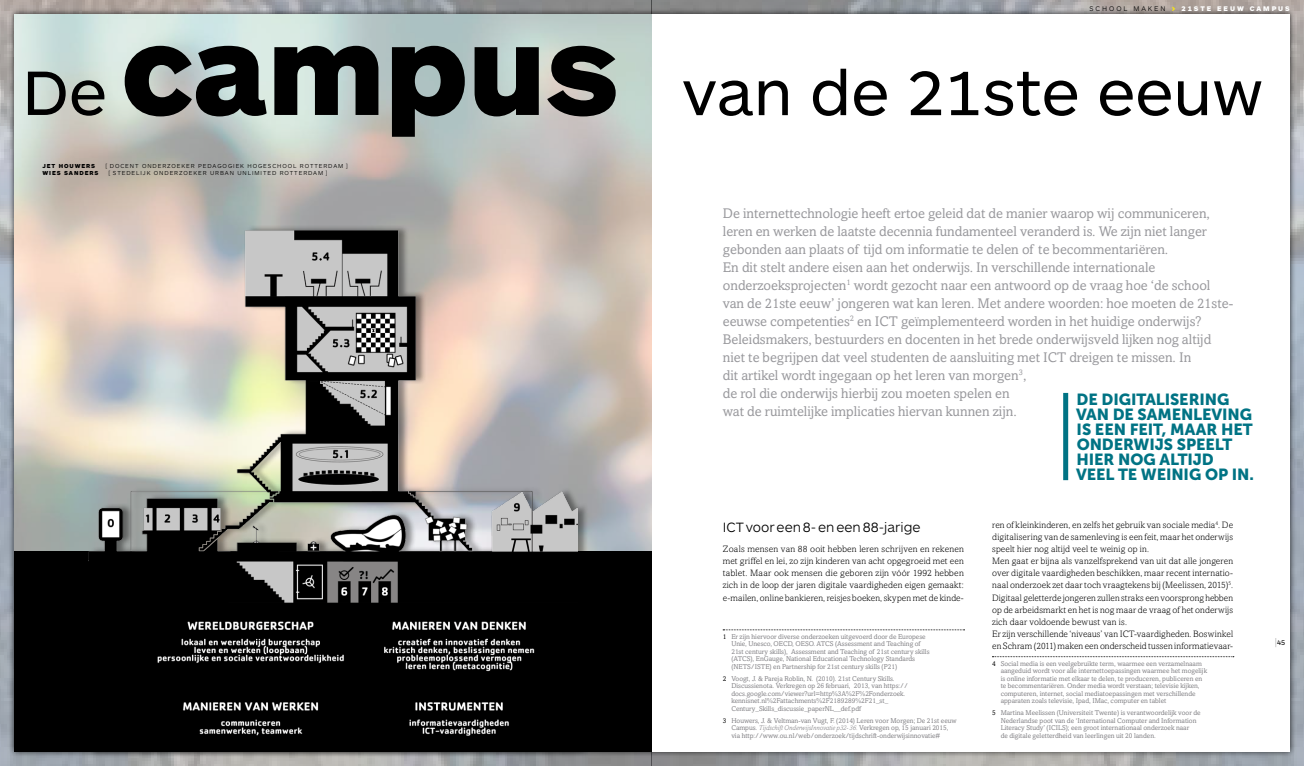
<style>
.page{position:relative;width:1304px;height:766px;background:#fff}
.page>*{position:absolute;margin:0;border:0;box-sizing:border-box;transform-origin:0 0}
.t1{font:65px "ARS Maquette";color:#000}
.t2{font:16px/15px "Museo Sans 900";letter-spacing:-.005em;color:#007384}
.t3{font:14px/18px "Amasis";color:#98989c}
.t4{font:300 14px "ARS Maquette";letter-spacing:-.005em;color:#000}
.t5{font:300 9.3px/12px "Amasis MT Std";letter-spacing:.01em;color:#000;text-align:justify}
.t6{font:7px/7.5px "Amasis";color:#818084}
.t7{font:italic 300 7px "Amasis MT Std";color:#818084}
.t8{font:900 7px "ARS Maquette";letter-spacing:.28em;color:#fff}
.t9{font:7px "ARS Maquette";color:#000}
.t10{font:300 6px "ARS Maquette";letter-spacing:.15em;color:#000}
.t11{font:900 6px "ARS Maquette";letter-spacing:.15em;color:#000}
.s1{font-weight:300;color:#000}
.s2{color:#ffed00}
.s3{font-weight:900;font-size:125.2px}
.s4{color:#000}
.s5{font-family:"Amasis";font-weight:400;font-style:normal}
.s6{font-weight:300;font-size:11.2px}
</style>
<div class="page">
<img style="left:0;top:0;width:1304px;height:765px">
<div style="left:8px;top:8px;width:1288px;height:749px;background:#000;opacity:.75"></div>
<div style="left:14px;top:14px;width:1276px;height:737px;background:#fff"></div>
<svg style="left:723px;top:629px;width:242px;height:1px"></svg>
<svg style="left:992px;top:656px;width:242px;height:1px"></svg>
<img style="left:14px;top:15px;width:638px;height:736px">
<div style="left:89px;top:225px;width:499px;height:531px;background:#000;opacity:.4"></div>
<img style="left:89px;top:223px;width:488px;height:528px">
<div style="left:1063px;top:393px;width:5px;height:87px;background:#007384"></div>
<p class="t8" style="left:1090px;top:5px;width:202px"><span class="s1">SCHOOL MAKEN</span> <span class="s2">&gt;</span> 21STE EEUW CAMPUS</p>
<h1 class="t1" style="left:22px;top:51px;width:1243px">De <span class="s3">campus</span> van de 21ste eeuw</h1>
<p class="t11" style="left:43px;top:162px;width:54px">JET HOUWERS</p>
<p class="t10" style="left:106px;top:162px;width:244px">[ DOCENT ONDERZOEKER PEDAGOGIEK HOGESCHOOL ROTTERDAM ]</p>
<p class="t11" style="left:43px;top:169px;width:57px">WIES SANDERS</p>
<p class="t10" style="left:109px;top:169px;width:220px">[ STEDELIJK ONDERZOEKER URBAN UNLIMITED ROTTERDAM ]</p>
<p class="t3" style="left:723px;top:204px;width:512px">De internettechnologie heeft ertoe geleid dat de manier waarop wij communiceren, leren en werken de laatste decennia fundamenteel veranderd is. We zijn niet langer gebonden aan plaats of tijd om informatie te delen of te becommentariëren.<br>En dit stelt andere eisen aan het onderwijs. In verschillende internationale onderzoeksprojecten<sup>1</sup> wordt gezocht naar een antwoord op de vraag hoe ‘de school van de 21ste eeuw’ jongeren wat kan leren. Met andere woorden: hoe moeten de 21ste&shy;eeuwse competenties<sup>2</sup> en ICT geïmplementeerd worden in het huidige onderwijs?<br>Beleidsmakers, bestuurders en docenten in het brede onderwijsveld lijken nog altijd niet te begrijpen dat veel studenten de aansluiting met ICT dreigen te missen. In<br>dit artikel wordt ingegaan op het leren van morgen<sup>3</sup>,<br>de rol die onderwijs hierbij zou moeten spelen en<br>wat de ruimtelijke implicaties hiervan kunnen zijn.</p>
<h2 class="t2" style="left:1076px;top:391px;width:180px">DE DIGITALISERING<br>VAN DE SAMENLEVING<br>IS EEN FEIT, MAAR HET<br>ONDERWIJS SPEELT<br>HIER NOG ALTIJD<br>VEEL TE WEINIG OP IN.</h2>
<h3 class="t4" style="left:723px;top:518px;width:199px">ICT voor een 8- en een 88-jarige</h3>
<p class="t5" style="left:723px;top:543px;width:242px">Zoals mensen van 88 ooit hebben leren schrijven en rekenen met griffel en lei, zo zijn kinderen van acht opgegroeid met een tablet. Maar ook mensen die geboren zijn vóór 1992 hebben zich in de loop der jaren digitale vaardigheden eigen gemaakt: e-mailen, online bankieren, reisjes boeken, skypen met de kinde-</p>
<p class="t6" style="left:731px;top:632px;width:200px;text-indent:-9px"><span class="s4">1</span> Er zijn hiervoor diverse onderzoeken uitgevoerd door de Europese Unie, Unesco, OECD, OESO. ATCS (Assessment and Teaching of 21st century skills), Assessment and Teaching of 21st century skills (ATCS), EnGauge, National Educational Technology Standards (NETS/ISTE) en Partnership for 21st century skills (P21)</p>
<p class="t6" style="left:731px;top:674px;width:178px;text-indent:-9px"><span class="s4">2</span> Voogt, J. &amp; Pareja Roblin, N. (2010). 21st Century Skills.<br>Discussienota. Verkregen op 26 februari, 2013, van https:// docs.google.com/viewer?url=http%3A%2F%2Fonderzoek. kennisnet.nl%2Fattachments%2F2189289%2F21_st_ Century_Skills_discussie_paperNL__def.pdf</p>
<p class="t6" style="left:723px;top:716px;width:235px"><span class="s4">3</span> Houwers, J. &amp; Veltman-van Vugt, F. (2014) Leren voor Morgen; De 21st eeuw</p>
<p class="t7" style="left:731px;top:723px;width:219px"><span class="s5">Campus.</span> Tijdschift OnderwijsInnovatie p32- 36. <span class="s5">Verkregen op, 15 januari 2015,</span></p>
<p class="t6" style="left:731px;top:731px;width:210px">via http://www.ou.nl/web/onderzoek/tijdschrift-onderwijsinnovatie#</p>
<p class="t5" style="left:992px;top:519px;width:242px;text-align:left">ren of kleinkinderen, en zelfs het gebruik van sociale media<sup>4</sup>. De digitalisering van de samenleving is een feit, maar het onderwijs speelt hier nog altijd veel te weinig op in.<br>Men gaat er bijna als vanzelfsprekend van uit dat alle jongeren over digitale vaardigheden beschikken, maar recent internatio&shy;naal onderzoek zet daar toch vraagtekens bij (Meelissen, 2015)<sup>5</sup>.<br>Digitaal geletterde jongeren zullen straks een voorsprong hebben op de arbeidsmarkt en het is nog maar de vraag of het onderwijs zich daar voldoende bewust van is.<br>Er zijn verschillende ‘niveaus’ van ICT-vaardigheden. Boswinkel en Schram (2011) maken een onderscheid tussen informatievaar-</p>
<p class="t6" style="left:1001px;top:659px;width:208px;text-indent:-9px"><span class="s4">4</span> Social media is een veelgebruikte term, waarmee een verzamelnaam aangeduid wordt voor alle internettoepassingen waarmee het mogelijk is online informatie met elkaar te delen, te produceren, publiceren en te becommentariëren. Onder media wordt verstaan; televisie kijken, computeren, internet, social mediatoepassingen met verschillende apparaten zoals televisie, Ipad, IMac, computer en tablet</p>
<p class="t6" style="left:1001px;top:708px;width:201px;text-indent:-9px"><span class="s4">5</span> Martina Meelissen (Universiteit Twente) is verantwoordelijk voor de Nederlandse poot van de ‘International Computer and Information Literacy Study’ (ICILS); een groot internationaal onderzoek naar<br>de digitale geletterdheid van leerlingen uit 20 landen.</p>
<p class="t9" style="left:1275px;top:637px;width:11px"><span class="s6">|</span> 45</p>
</div>
